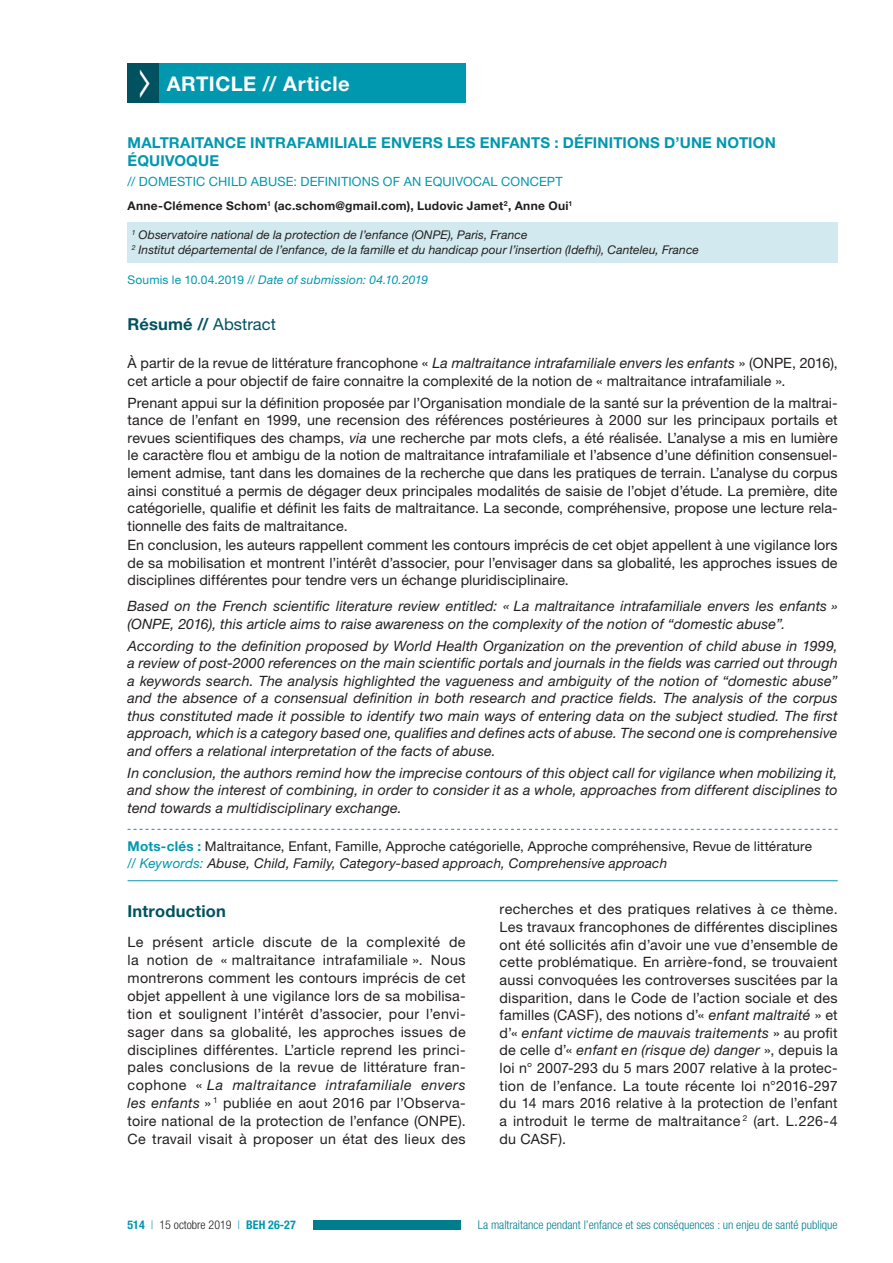
<style>
.page{position:relative;width:893px;height:1263px;background:#fff}
.page>*{position:absolute;margin:0;border:0;box-sizing:border-box;transform-origin:0 0}
.t1{font:700 20.25px "Helvetica Neue LT Std";letter-spacing:.025em;color:#fff}
.t2{font:700 16.5px "Helvetica Neue LT Std";letter-spacing:.01em;color:#005260}
.t3{font:700 15px/18.5px "Helvetica Neue LT Std";letter-spacing:.01em;color:#0098af}
.t4{font:14.25px/17.7px "Helvetica Neue LT Std";letter-spacing:.01em;color:#231f20;text-align:justify}
.t5{font:italic 14.25px/17.5px "Helvetica Neue LT Std";letter-spacing:.01em;color:#231f20;text-align:justify}
.t6{font:13.5px/16.6px "Helvetica Neue LT Std";letter-spacing:.01em;color:#231f20}
.t7{font:12.75px "Helvetica Neue LT Std";letter-spacing:.01em;color:#0098af}
.t8{font:italic 12px/14.9px "Helvetica Neue LT Std";letter-spacing:.01em;color:#231f20}
.t9{font:300 condensed 12px "Helvetica Neue LT Std";color:#007c8f}
.t10{font:700 12px "Helvetica Neue LT Std";letter-spacing:.02em;color:#231f20}
.t11{font:italic 12px "Helvetica Neue LT Std";letter-spacing:.015em;color:#0098af}
.t12{font:300 condensed 12px "Helvetica Neue LT Std";color:#231f20}
.s1{font-style:normal}
.s2{font-weight:400}
.s3{font-style:italic}
.s4{font-weight:700;color:#0098af}
.s5{font-style:italic;color:#0098af}
.s6{color:#0098af}
</style>
<div class="page">
<div style="left:242px;top:1221px;width:596px;height:9px;background:#007c8f"></div>
<div style="left:110px;top:1219px;width:203px;height:12px;background:#fff"></div>
<div style="left:461px;top:1218px;width:394px;height:13px;background:#fff"></div>
<div style="left:159px;top:64px;width:307px;height:39px;background:#0098af"></div>
<div style="left:128px;top:222px;width:710px;height:41px;background:#d2eaef"></div>
<svg style="left:128px;top:829px;width:710px;height:1px"></svg>
<hr style="left:128px;top:880px;width:710px;height:1px;background:#0098af">
<div style="left:128px;top:64px;width:31px;height:39px;background:#005260"></div>
<h1 class="t1" style="left:167px;top:71px;width:184px">ARTICLE // Article</h1>
<p class="t3" style="left:128px;top:133px;width:650px">MALTRAITANCE INTRAFAMILIALE ENVERS LES ENFANTS : DÉFINITIONS D’UNE NOTION<br>ÉQUIVOQUE</p>
<p class="t7" style="left:128px;top:174px;width:437px">// DOMESTIC CHILD ABUSE: DEFINITIONS OF AN EQUIVOCAL CONCEPT</p>
<p class="t10" style="left:128px;top:198px;width:446px">Anne-Clémence Schom<sup>1</sup> (ac.schom@gmail.com), Ludovic Jamet<sup>2</sup>, Anne Oui<sup>1</sup></p>
<p class="t8" style="left:132px;top:227px;width:569px"><sup>1</sup> Observatoire national de la protection de l’enfance (ONPE), Paris, France<br><sup>2</sup> Institut départemental de l’enfance, de la famille et du handicap pour l’insertion (Idefhi), Canteleu, France</p>
<p class="t11" style="left:128px;top:272px;width:302px"><span class="s1">Soumis le 10.04.2019 //</span> Date of submission: 04.10.2019</p>
<p class="t2" style="left:128px;top:313px;width:150px">Résumé // <span class="s2">Abstract</span></p>
<p class="t4" style="left:128px;top:354px;width:712px">À partir de la revue de littérature francophone « <span class="s3">La maltraitance intrafamiliale envers les enfants</span> » (ONPE, 2016), cet article a pour objectif de faire connaitre la complexité de la notion de « maltraitance intrafamiliale ».</p>
<p class="t4" style="left:128px;top:394px;width:712px">Prenant appui sur la définition proposée par l’Organisation mondiale de la santé sur la prévention de la maltrai&shy;tance de l’enfant en 1999, une recension des références postérieures à 2000 sur les principaux portails et revues scientifiques des champs, <span class="s3">via</span> une recherche par mots clefs, a été réalisée. L’analyse a mis en lumière le caractère flou et ambigu de la notion de maltraitance intrafamiliale et l’absence d’une définition consensuel&shy;lement admise, tant dans les domaines de la recherche que dans les pratiques de terrain. L’analyse du corpus ainsi constitué a permis de dégager deux principales modalités de saisie de l’objet d’étude. La première, dite catégorielle, qualifie et définit les faits de maltraitance. La seconde, compréhensive, propose une lecture rela&shy;tionnelle des faits de maltraitance.</p>
<p class="t4" style="left:128px;top:536px;width:712px">En conclusion, les auteurs rappellent comment les contours imprécis de cet objet appellent à une vigilance lors de sa mobilisation et montrent l’intérêt d’associer, pour l’envisager dans sa globalité, les approches issues de disciplines différentes pour tendre vers un échange pluridisciplinaire.</p>
<p class="t5" style="left:128px;top:597px;width:712px">Based on the French scientific literature review entitled: « La maltraitance intrafamiliale envers les enfants » (ONPE, 2016), this article aims to raise awareness on the complexity of the notion of “domestic abuse”.</p>
<p class="t5" style="left:128px;top:637px;width:712px">According to the definition proposed by World Health Organization on the prevention of child abuse in 1999, a review of post-2000 references on the main scientific portals and journals in the fields was carried out through a keywords search. The analysis highlighted the vagueness and ambiguity of the notion of “domestic abuse” and the absence of a consensual definition in both research and practice fields. The analysis of the corpus thus constituted made it possible to identify two main ways of entering data on the subject studied. The first approach, which is a category based one, qualifies and defines acts of abuse. The second one is comprehensive and offers a relational interpretation of the facts of abuse.</p>
<p class="t5" style="left:128px;top:764px;width:712px">In conclusion, the authors remind how the imprecise contours of this object call for vigilance when mobilizing it, and show the interest of combining, in order to consider it as a whole, approaches from different disciplines to tend towards a multidisciplinary exchange.</p>
<p class="t6" style="left:128px;top:838px;width:686px"><span class="s4">Mots-clés :</span> Maltraitance, Enfant, Famille, Approche catégorielle, Approche compréhensive, Revue de littérature <span class="s5">// Keywords:</span> <span class="s3">Abuse, Child, Family, Category-based approach, Comprehensive approach</span></p>
<p class="t2" style="left:128px;top:901px;width:100px">Introduction</p>
<p class="t4" style="left:128px;top:933px;width:340px">Le présent article discute de la complexité de la notion de « maltraitance intrafamiliale ». Nous montrerons comment les contours imprécis de cet objet appellent à une vigilance lors de sa mobilisa&shy;tion et soulignent l’intérêt d’associer, pour l’envi&shy;sager dans sa globalité, les approches issues de disciplines différentes. L’article reprend les princi&shy;pales conclusions de la revue de littérature fran&shy;cophone « <span class="s3">La maltraitance intrafamiliale envers les enfants</span> » <sup>1</sup> publiée en aout 2016 par l’Observa&shy;toire national de la protection de l’enfance (ONPE).<br>Ce travail visait à proposer un état des lieux des</p>
<p class="t4" style="left:500px;top:900px;width:340px">recherches et des pratiques relatives à ce thème.<br>Les travaux francophones de différentes disciplines ont été sollicités afin d’avoir une vue d’ensemble de cette problématique. En arrière-fond, se trouvaient aussi convoquées les controverses suscitées par la disparition, dans le Code de l’action sociale et des familles (CASF), des notions d’« <span class="s3">enfant maltraité</span> » et d’« <span class="s3">enfant victime de mauvais traitements</span> » au profit de celle d’« <span class="s3">enfant en (risque de) danger</span> », depuis la loi n° 2007-293 du 5 mars 2007 relative à la protec&shy;tion de l’enfance. La toute récente loi n°2016-297 du 14 mars 2016 relative à la protection de l’enfant a introduit le terme de maltraitance <sup>2</sup> (art. L.226-4 du CASF).</p>
<p class="t12" style="left:128px;top:1218px;width:170px"><span class="s4">514</span> <span class="s6">|</span> 15 octobre 2019 <span class="s6">|</span> <span class="s4">BEH 26-27</span></p>
<p class="t9" style="left:478px;top:1218px;width:361px">La maltraitance pendant l’enfance et ses conséquences : un enjeu de santé publique</p>
</div>
